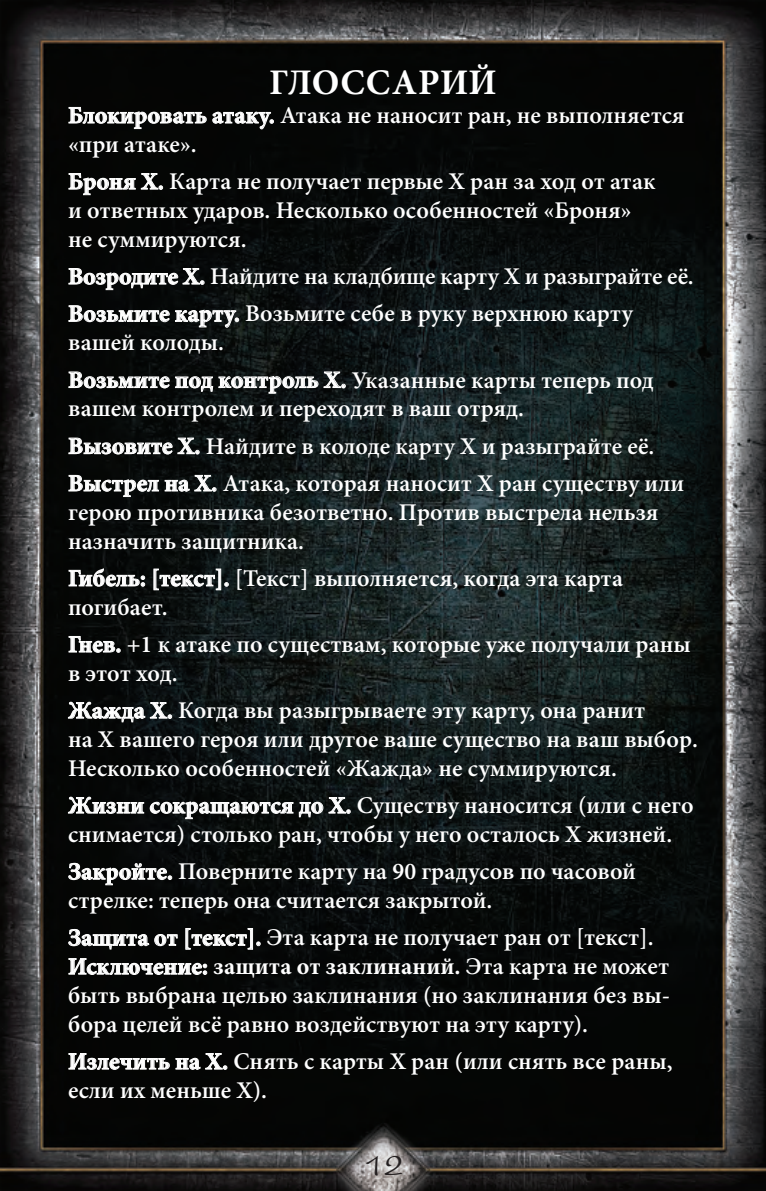
<style>
.page{position:relative;width:766px;height:1191px;background:#fff}
.page>*{position:absolute;margin:0;border:0;box-sizing:border-box;transform-origin:0 0}
.t1{font:700 36px "Minion Pro";letter-spacing:.02em;color:#fff}
.t2{font:36px "Present Script cyr";color:#231f20}
.t3{font:600 24px/28.8px "Minion Pro";color:#fff}
.s1{font-weight:700}
</style>
<div class="page">
<img style="left:0;top:0;width:765px;height:1191px">
<svg style="left:68px;top:107px;width:206px;height:22px;background:#40403f"></svg>
<svg style="left:68px;top:173px;width:95px;height:22px;background:#3f3f3e"></svg>
<svg style="left:68px;top:268px;width:136px;height:22px;background:#424443"></svg>
<svg style="left:68px;top:305px;width:171px;height:23px;background:#404242"></svg>
<svg style="left:68px;top:371px;width:277px;height:23px;background:#3f4242"></svg>
<svg style="left:68px;top:437px;width:131px;height:17px;background:#505352"></svg>
<svg style="left:68px;top:475px;width:148px;height:22px;background:#3f4241"></svg>
<svg style="left:68px;top:568px;width:77px;height:19px"></svg>
<svg style="left:153px;top:568px;width:75px;height:22px;background:#454949"></svg>
<svg style="left:68px;top:636px;width:52px;height:17px"></svg>
<svg style="left:68px;top:701px;width:104px;height:21px;background:#484a4b"></svg>
<svg style="left:68px;top:796px;width:76px;height:18px"></svg>
<svg style="left:150px;top:801px;width:143px;height:18px;background:#505251"></svg>
<svg style="left:299px;top:797px;width:51px;height:20px"></svg>
<svg style="left:68px;top:862px;width:104px;height:23px;background:#404241"></svg>
<svg style="left:68px;top:928px;width:110px;height:21px;background:#414242"></svg>
<svg style="left:185px;top:928px;width:75px;height:22px;background:#414241"></svg>
<svg style="left:68px;top:958px;width:139px;height:17px;background:#545554"></svg>
<svg style="left:68px;top:1053px;width:159px;height:17px;background:#4f4f4f"></svg>
<p class="t1" style="left:269px;top:57px;width:229px">ГЛОССАРИЙ</p>
<p class="t3" style="left:68px;top:101px;width:617px"><span class="s1">Блокировать атаку.</span> Атака не наносит ран, не выполняется «при атаке».</p>
<p class="t3" style="left:68px;top:167px;width:589px"><span class="s1">Броня Х.</span> Карта не получает первые Х ран за ход от атак и ответных ударов. Несколько особенностей «Броня» не суммируются.</p>
<p class="t3" style="left:68px;top:262px;width:627px"><span class="s1">Возродите Х.</span> Найдите на кладбище карту Х и разыграйте её.</p>
<p class="t3" style="left:68px;top:299px;width:566px"><span class="s1">Возьмите карту.</span> Возьмите себе в руку верхнюю карту вашей колоды.</p>
<p class="t3" style="left:68px;top:365px;width:587px"><span class="s1">Возьмите под контроль Х.</span> Указанные карты теперь под вашем контролем и переходят в ваш отряд.</p>
<p class="t3" style="left:68px;top:431px;width:587px"><span class="s1">Вызовите Х.</span> Найдите в колоде карту Х и разыграйте её.</p>
<p class="t3" style="left:68px;top:469px;width:617px"><span class="s1">Выстрел на Х.</span> Атака, которая наносит Х ран существу или герою противника безответно. Против выстрела нельзя назначить защитника.</p>
<p class="t3" style="left:68px;top:564px;width:556px"><span class="s1">Гибель: [текст].</span> [Текст] выполняется, когда эта карта погибает.</p>
<p class="t3" style="left:68px;top:630px;width:624px"><span class="s1">Гнев.</span> +1 к атаке по существам, которые уже получали раны в этот ход.</p>
<p class="t3" style="left:68px;top:696px;width:631px"><span class="s1">Жажда Х.</span> Когда вы разыгрываете эту карту, она ранит<br>на Х вашего героя или другое ваше существо на ваш выбор.<br>Несколько особенностей «Жажда» не суммируются.</p>
<p class="t3" style="left:68px;top:791px;width:626px"><span class="s1">Жизни сокращаются до Х.</span> Существу наносится (или с него снимается) столько ран, чтобы у него осталось Х жизней.</p>
<p class="t3" style="left:68px;top:857px;width:569px"><span class="s1">Закройте.</span> Поверните карту на 90 градусов по часовой стрелке: теперь она считается закрытой.</p>
<p class="t3" style="left:68px;top:923px;width:603px"><span class="s1">Защита от [текст].</span> Эта карта не получает ран от [текст].<br><span class="s1">Исключение: защита от заклинаний.</span> Эта карта не может быть выбрана целью заклинания (но заклинания без вы&shy;бора целей всё равно воздействуют на эту карту).</p>
<p class="t3" style="left:68px;top:1047px;width:606px"><span class="s1">Излечить на Х.</span> Снять с карты Х ран (или снять все раны, если их меньше Х).</p>
<h1 class="t2" style="left:363px;top:1146px;width:42px">12</h1>
</div>
